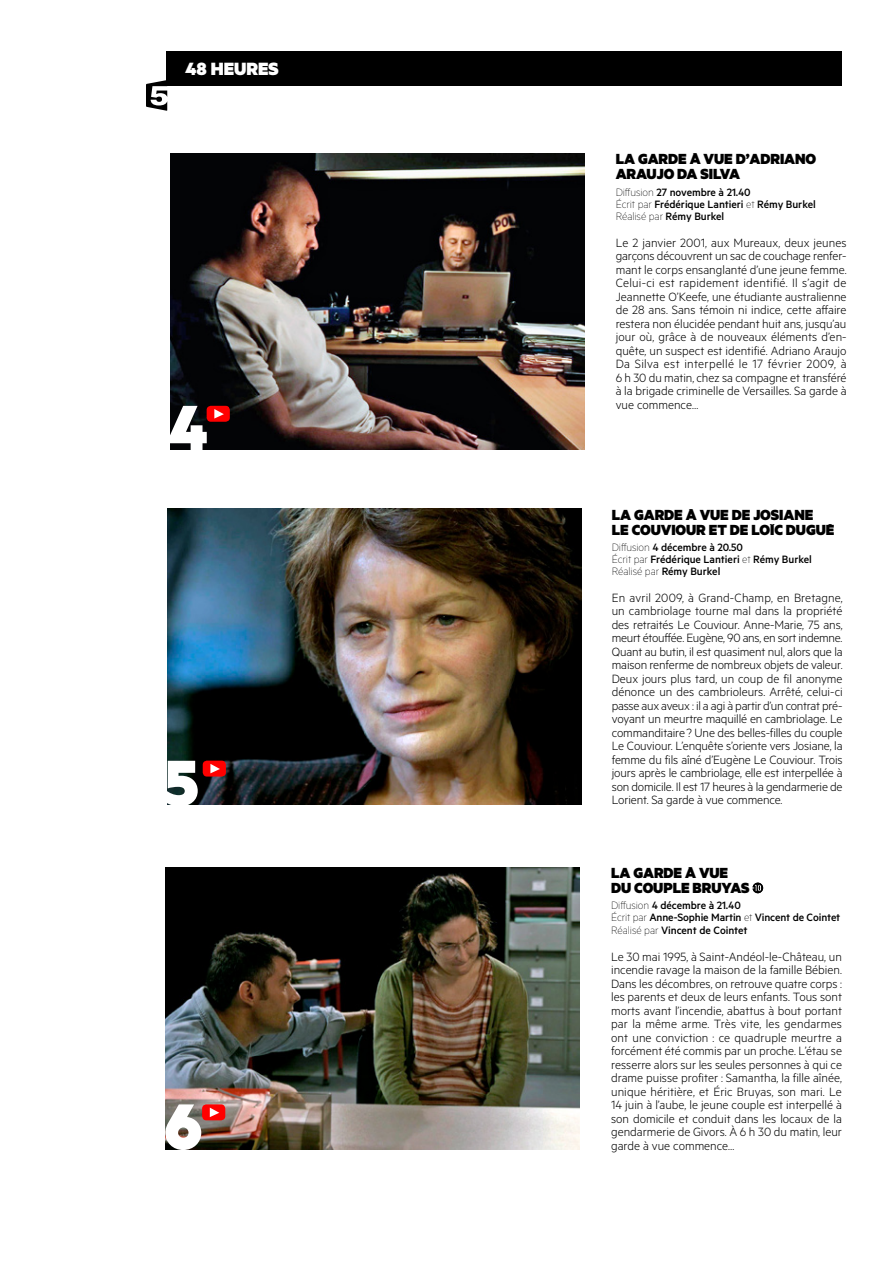
<style>
.page{position:relative;width:893px;height:1263px;background:#fff}
.page>*{position:absolute;margin:0;border:0;box-sizing:border-box;transform-origin:0 0}
.t1{font:900 73.05px "FRANCEMETRIC";color:#fff}
.t2{font:900 19.95px "Metric";color:#fff}
.t3{font:900 16.5px/15px "FRANCEMETRIC";letter-spacing:-.005em;color:#000}
.t4{font:300 13.5px/13.5px "Metric";color:#000;text-align:justify}
.t5{font:500 12px/12px "Metric";letter-spacing:-.005em;color:#000}
.s1{font-weight:100}
</style>
<div class="page">
<div style="left:166px;top:52px;width:676px;height:34px;background:#000"></div>
<svg style="left:146px;top:80px;width:21px;height:31px"></svg>
<img style="left:168px;top:509px;width:414px;height:296px">
<div style="left:203px;top:761px;width:23px;height:15px;background:#f00;border-radius:4px"></div>
<svg style="left:210px;top:764px;width:10px;height:9px"></svg>
<img style="left:170px;top:154px;width:414px;height:296px">
<div style="left:207px;top:406px;width:23px;height:16px;background:#f00;border-radius:4px"></div>
<svg style="left:214px;top:409px;width:10px;height:9px"></svg>
<img style="left:166px;top:867px;width:414px;height:282px">
<div style="left:202px;top:1104px;width:23px;height:16px;background:#f00;border-radius:4px"></div>
<svg style="left:210px;top:1107px;width:9px;height:10px"></svg>
<svg style="left:753px;top:883px;width:10px;height:10px"></svg>
<h2 class="t2" style="left:185px;top:56px;width:95px">48 HEURES</h2>
<h1 class="t1" style="left:166px;top:382px;width:42px">4</h1>
<h1 class="t1" style="left:165px;top:737px;width:36px">5</h1>
<h1 class="t1" style="left:164px;top:1080px;width:40px">6</h1>
<p class="t3" style="left:616px;top:151px;width:202px">LA GARDE À VUE D’ADRIANO<br>ARAUJO DA SILVA</p>
<p class="t5" style="left:616px;top:186px;width:202px"><span class="s1">Diffusion</span> 27 novembre à 21.40<br><span class="s1">Écrit par</span> Frédérique Lantieri <span class="s1">et</span> Rémy Burkel<br><span class="s1">Réalisé par</span> Rémy Burkel</p>
<p class="t4" style="left:616px;top:235px;width:232px">Le 2 janvier 2001, aux Mureaux, deux jeunes garçons découvrent un sac de couchage renfer&shy;mant le corps ensanglanté d’une jeune femme.<br>Celui-ci est rapidement identifié. Il s’agit de Jeannette O’Keefe, une étudiante australienne de 28 ans. Sans témoin ni indice, cette affaire restera non élucidée pendant huit ans, jusqu’au jour où, grâce à de nouveaux éléments d’en&shy;quête, un suspect est identifié. Adriano Araujo Da Silva est interpellé le 17 février 2009, à 6 h 30 du matin, chez sa compagne et transféré à la brigade criminelle de Versailles. Sa garde à vue commence…</p>
<p class="t3" style="left:612px;top:506px;width:224px">LA GARDE À VUE DE JOSIANE<br>LE COUVIOUR ET DE LOÏC DUGUÉ</p>
<p class="t5" style="left:612px;top:541px;width:202px"><span class="s1">Diffusion</span> 4 décembre à 20.50<br><span class="s1">Écrit par</span> Frédérique Lantieri <span class="s1">et</span> Rémy Burkel<br><span class="s1">Réalisé par</span> Rémy Burkel</p>
<p class="t4" style="left:612px;top:590px;width:232px">En avril 2009, à Grand-Champ, en Bretagne, un cambriolage tourne mal dans la propriété des retraités Le Couviour. Anne-Marie, 75 ans, meurt étouffée. Eugène, 90 ans, en sort indemne.<br>Quant au butin, il est quasiment nul, alors que la maison renferme de nombreux objets de valeur.<br>Deux jours plus tard, un coup de fil anonyme dénonce un des cambrioleurs. Arrêté, celui-ci passe aux aveux : il a agi à partir d’un contrat pré&shy;voyant un meurtre maquillé en cambriolage. Le commanditaire? Une des belles-filles du couple Le Couviour. L’enquête s’oriente vers Josiane, la femme du fils aîné d’Eugène Le Couviour. Trois jours après le cambriolage, elle est interpellée à son domicile. Il est 17 heures à la gendarmerie de Lorient. Sa garde à vue commence.</p>
<p class="t3" style="left:611px;top:865px;width:140px">LA GARDE À VUE<br>DU COUPLE BRUYAS</p>
<p class="t5" style="left:611px;top:899px;width:231px"><span class="s1">Diffusion</span> 4 décembre à 21.40<br><span class="s1">Écrit par</span> Anne-Sophie Martin <span class="s1">et</span> Vincent de Cointet<br><span class="s1">Réalisé par</span> Vincent de Cointet</p>
<p class="t4" style="left:611px;top:949px;width:232px">Le 30 mai 1995, à Saint-Andéol-le-Château, un incendie ravage la maison de la famille Bébien.<br>Dans les décombres, on retrouve quatre corps : les parents et deux de leurs enfants. Tous sont morts avant l’incendie, abattus à bout portant par la même arme. Très vite, les gendarmes ont une conviction : ce quadruple meurtre a forcément été commis par un proche. L’étau se resserre alors sur les seules personnes à qui ce drame puisse profiter : Samantha, la fille aînée, unique héritière, et Éric Bruyas, son mari. Le 14 juin à l’aube, le jeune couple est interpellé à son domicile et conduit dans les locaux de la gendarmerie de Givors. À 6 h 30 du matin, leur garde à vue commence…</p>
</div>
